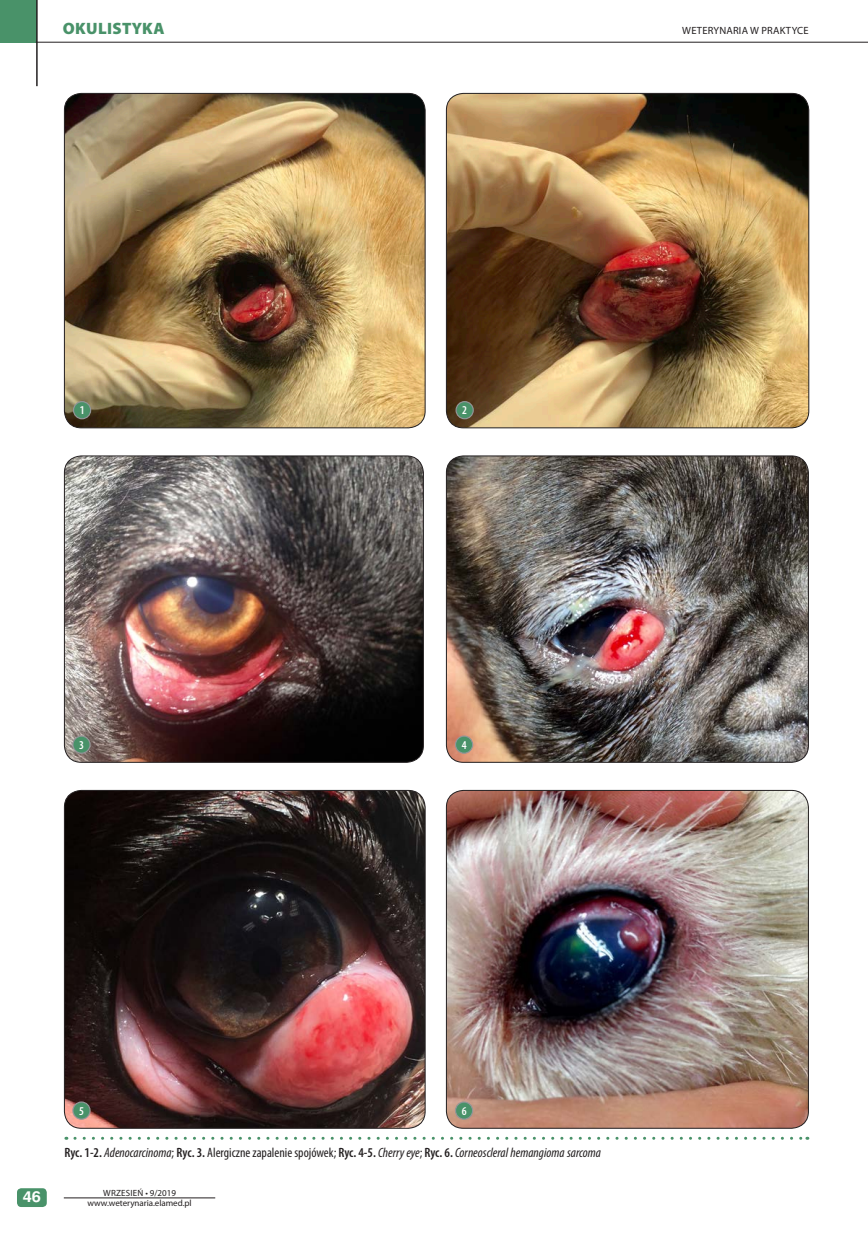
<style>
.page{position:relative;width:868px;height:1234px;background:#fff}
.page>*{position:absolute;margin:0;border:0;box-sizing:border-box;transform-origin:0 0}
.t1{font:900 16.5px "Myriad Pro";letter-spacing:.02em;color:#499269}
.t2{font:700 15px "Nimbus San LCE";color:#fff;scale:1.1 1}
.t3{font:italic condensed 13.5px "Myriad Pro";color:#231f20}
.t4{font:600 condensed 12px "Myriad Pro";color:#fff}
.t5{font:10.5px "Myriad Pro";letter-spacing:.02em;color:#231f20}
.t6{font:9px "Myriad Pro";letter-spacing:-.005em;color:#231f20}
.t7{font:9px "Myriad Pro";letter-spacing:.02em;color:#231f20}
.s1{font-weight:600;font-style:normal}
.s2{font-style:normal}
</style>
<div class="page">
<div style="left:0;top:0;width:37px;height:42px;background:#499269"></div>
<hr style="left:36px;top:0;width:2px;height:86px;background:#231f20">
<hr style="left:36px;top:42px;width:831px;height:1px;background:#231f20">
<div style="left:17px;top:1187px;width:30px;height:19px;background:#499269;border-radius:4px"></div>
<hr style="left:64px;top:1197px;width:151px;height:1px;background:#231f20">
<img style="left:64px;top:93px;width:361px;height:335px">
<div style="left:64px;top:93px;width:361px;height:335px;border:1px solid #231f20;border-radius:17px"></div>
<img style="left:446px;top:93px;width:362px;height:335px">
<div style="left:446px;top:93px;width:363px;height:335px;border:1px solid #231f20;border-radius:17px"></div>
<img style="left:64px;top:456px;width:359px;height:306px">
<div style="left:64px;top:455px;width:359px;height:307px;border:1px solid #231f20;border-radius:17px"></div>
<img style="left:446px;top:456px;width:362px;height:306px">
<div style="left:446px;top:455px;width:362px;height:307px;border:1px solid #231f20;border-radius:17px"></div>
<img style="left:64px;top:791px;width:361px;height:336px">
<div style="left:64px;top:789px;width:361px;height:339px;border:1px solid #231f20;border-radius:17px"></div>
<img style="left:446px;top:791px;width:362px;height:336px">
<div style="left:446px;top:789px;width:362px;height:339px;border:1px solid #231f20;border-radius:17px"></div>
<svg style="left:75px;top:1136px;width:732px;height:3px"></svg>
<div style="left:73px;top:1101px;width:17px;height:17px;background:#499269;border-radius:50%"></div>
<div style="left:72px;top:1101px;width:19px;height:18px;border:1px solid #939598;border-radius:50%"></div>
<div style="left:73px;top:736px;width:17px;height:17px;background:#499269;border-radius:50%"></div>
<div style="left:72px;top:735px;width:19px;height:18px;border:1px solid #939598;border-radius:50%"></div>
<div style="left:73px;top:401px;width:18px;height:17px;background:#499269;border-radius:50%"></div>
<div style="left:73px;top:401px;width:18px;height:18px;border:1px solid #939598;border-radius:50%"></div>
<div style="left:455px;top:1101px;width:17px;height:17px;background:#499269;border-radius:50%"></div>
<div style="left:455px;top:1101px;width:18px;height:18px;border:1px solid #939598;border-radius:50%"></div>
<div style="left:455px;top:736px;width:17px;height:17px;background:#499269;border-radius:50%"></div>
<div style="left:455px;top:735px;width:18px;height:18px;border:1px solid #939598;border-radius:50%"></div>
<div style="left:456px;top:401px;width:17px;height:17px;background:#499269;border-radius:50%"></div>
<div style="left:455px;top:401px;width:18px;height:18px;border:1px solid #939598;border-radius:50%"></div>
<p class="t1" style="left:63px;top:19px;width:103px">OKULISTYKA</p>
<p class="t5" style="left:682px;top:25px;width:128px">WETERYNARIA W PRAKTYCE</p>
<p class="t4" style="left:80px;top:403px;width:6px">1</p>
<p class="t4" style="left:79px;top:738px;width:6px">3</p>
<p class="t4" style="left:462px;top:403px;width:6px">2</p>
<p class="t4" style="left:461px;top:738px;width:6px">4</p>
<p class="t2" style="left:23px;top:1187px;width:18px">46</p>
<p class="t4" style="left:79px;top:1103px;width:6px">5</p>
<p class="t4" style="left:461px;top:1103px;width:6px">6</p>
<p class="t3" style="left:64px;top:1145px;width:538px"><span class="s1">Ryc. 1-2.</span> Adenocarcinoma<span class="s2">;</span> <span class="s1">Ryc. 3.</span> <span class="s2">Alergiczne zapalenie spojówek;</span> <span class="s1">Ryc. 4-5.</span> Cherry eye<span class="s2">;</span> <span class="s1">Ryc. 6.</span> Corneoscleral hemangioma sarcoma</p>
<p class="t7" style="left:103px;top:1187px;width:74px">WRZESIEŃ • 9/2019</p>
<p class="t6" style="left:87px;top:1197px;width:106px">www.weterynaria.elamed.pl</p>
</div>
